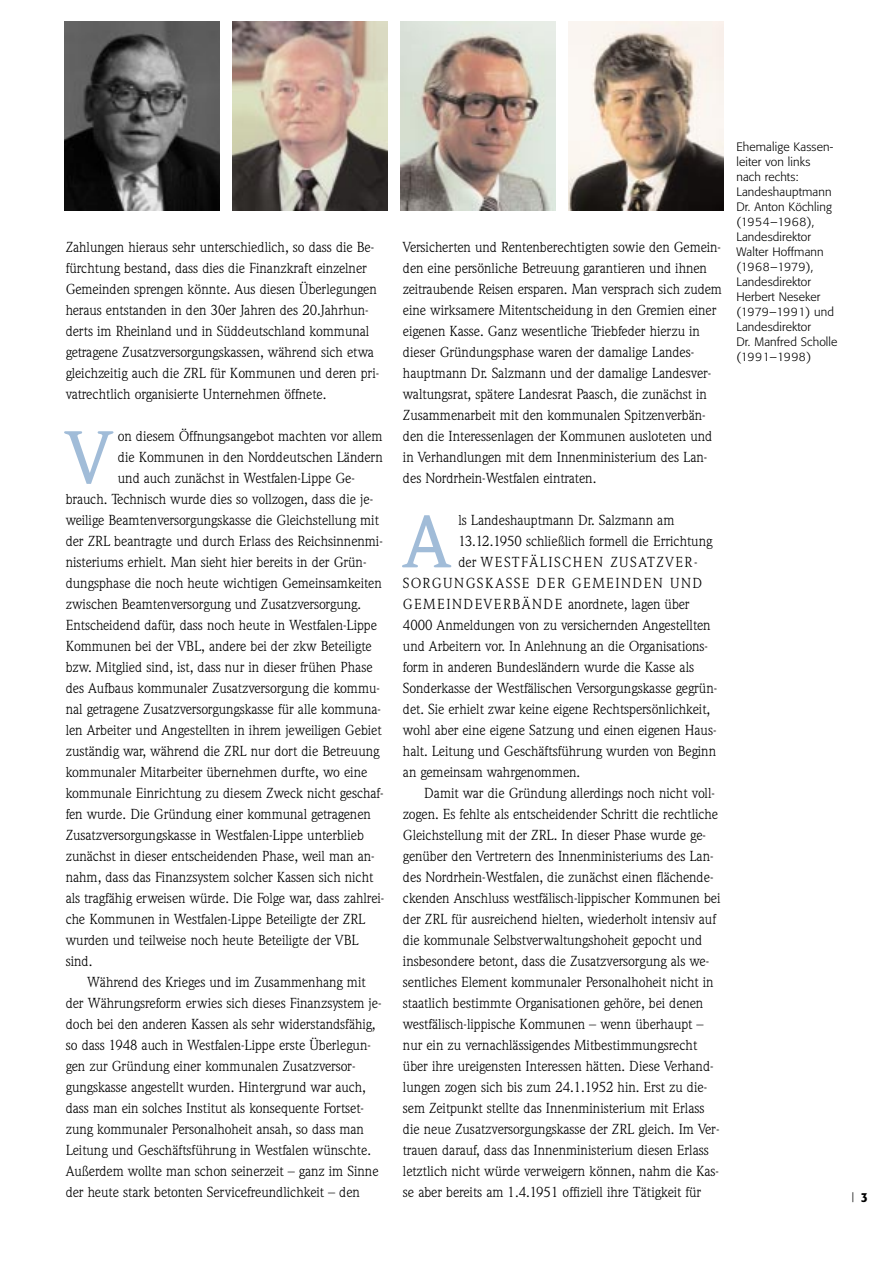
<style>
.page{position:relative;width:893px;height:1263px;background:#fff}
.page>*{position:absolute;margin:0;border:0;box-sizing:border-box;transform-origin:0 0}
.t1{font:500 73.2px "Weidemann";color:#a1bcd8}
.t2{font:14.25px/21px "Weidemann";color:#000}
.t3{font:14.25px "Weidemann";letter-spacing:.105em;color:#000}
.t4{font:14.25px "Weidemann";letter-spacing:.05em;color:#000}
.t5{font:13.5px "Weidemann";color:#000}
.t6{font:300 12px/15px "FO16";letter-spacing:.025em;color:#000}
.s1{font-family:"FO16";font-weight:500;font-stretch:condensed}
</style>
<div class="page">
<img style="left:232px;top:21px;width:155px;height:189px">
<img style="left:64px;top:21px;width:155px;height:189px">
<img style="left:400px;top:21px;width:155px;height:189px">
<img style="left:568px;top:21px;width:155px;height:189px">
<p class="t2" style="left:66px;top:238px;width:315px">Zahlungen hieraus sehr unterschiedlich, so dass die Be&shy;fürchtung bestand, dass dies die Finanzkraft einzelner Gemeinden sprengen könnte. Aus diesen Überlegungen heraus entstanden in den 30er Jahren des 20.Jahrhun&shy;derts im Rheinland und in Süddeutschland kommunal getragene Zusatzversorgungskassen, während sich etwa gleichzeitig auch die ZRL für Kommunen und deren pri&shy;vatrechtlich organisierte Unternehmen öffnete.</p>
<h1 class="t1" style="left:66px;top:431px;width:48px">V</h1>
<p class="t2" style="left:118px;top:427px;width:266px">on diesem Öffnungsangebot machten vor allem</p>
<p class="t2" style="left:118px;top:448px;width:266px">die Kommunen in den Norddeutschen Ländern</p>
<p class="t2" style="left:118px;top:469px;width:238px">und auch zunächst in Westfalen-Lippe Ge-</p>
<p class="t2" style="left:66px;top:490px;width:309px">brauch. Technisch wurde dies so vollzogen, dass die je-</p>
<p class="t2" style="left:66px;top:511px;width:314px">weilige Beamtenversorgungskasse die Gleichstellung mit</p>
<p class="t2" style="left:66px;top:532px;width:318px">der ZRL beantragte und durch Erlass des Reichsinnenmi-</p>
<p class="t2" style="left:66px;top:553px;width:302px">nisteriums erhielt. Man sieht hier bereits in der Grün-</p>
<p class="t2" style="left:66px;top:574px;width:317px">dungsphase die noch heute wichtigen Gemeinsamkeiten</p>
<p class="t2" style="left:66px;top:595px;width:297px">zwischen Beamtenversorgung und Zusatzversorgung.</p>
<p class="t2" style="left:66px;top:616px;width:313px">Entscheidend dafür, dass noch heute in Westfalen-Lippe</p>
<p class="t2" style="left:66px;top:637px;width:308px">Kommunen bei der VBL, andere bei der zkw Beteiligte</p>
<p class="t2" style="left:66px;top:658px;width:308px">bzw. Mitglied sind, ist, dass nur in dieser frühen Phase</p>
<p class="t2" style="left:66px;top:679px;width:316px">des Aufbaus kommunaler Zusatzversorgung die kommu-</p>
<p class="t2" style="left:66px;top:700px;width:317px">nal getragene Zusatzversorgungskasse für alle kommuna-</p>
<p class="t2" style="left:66px;top:721px;width:317px">len Arbeiter und Angestellten in ihrem jeweiligen Gebiet</p>
<p class="t2" style="left:66px;top:742px;width:315px">zuständig war, während die ZRL nur dort die Betreuung</p>
<p class="t2" style="left:66px;top:763px;width:303px">kommunaler Mitarbeiter übernehmen durfte, wo eine</p>
<p class="t2" style="left:66px;top:784px;width:319px">kommunale Einrichtung zu diesem Zweck nicht geschaf-</p>
<p class="t2" style="left:66px;top:805px;width:306px">fen wurde. Die Gründung einer kommunal getragenen</p>
<p class="t2" style="left:66px;top:826px;width:300px">Zusatzversorgungskasse in Westfalen-Lippe unterblieb</p>
<p class="t2" style="left:66px;top:847px;width:310px">zunächst in dieser entscheidenden Phase, weil man an-</p>
<p class="t2" style="left:66px;top:868px;width:309px">nahm, dass das Finanzsystem solcher Kassen sich nicht</p>
<p class="t2" style="left:66px;top:889px;width:320px">als tragfähig erweisen würde. Die Folge war, dass zahlrei-</p>
<p class="t2" style="left:66px;top:910px;width:301px">che Kommunen in Westfalen-Lippe Beteiligte der ZRL</p>
<p class="t2" style="left:66px;top:931px;width:294px">wurden und teilweise noch heute Beteiligte der VBL</p>
<p class="t2" style="left:66px;top:952px;width:28px">sind.</p>
<p class="t2" style="left:87px;top:973px;width:280px">Während des Krieges und im Zusammenhang mit</p>
<p class="t2" style="left:66px;top:994px;width:317px">der Währungsreform erwies sich dieses Finanzsystem je-</p>
<p class="t2" style="left:66px;top:1015px;width:311px">doch bei den anderen Kassen als sehr widerstandsfähig,</p>
<p class="t2" style="left:66px;top:1036px;width:307px">so dass 1948 auch in Westfalen-Lippe erste Überlegun-</p>
<p class="t2" style="left:66px;top:1057px;width:291px">gen zur Gründung einer kommunalen Zusatzversor-</p>
<p class="t2" style="left:66px;top:1078px;width:302px">gungskasse angestellt wurden. Hintergrund war auch,</p>
<p class="t2" style="left:66px;top:1099px;width:300px">dass man ein solches Institut als konsequente Fortset-</p>
<p class="t2" style="left:66px;top:1120px;width:300px">zung kommunaler Personalhoheit ansah, so dass man</p>
<p class="t2" style="left:66px;top:1141px;width:307px">Leitung und Geschäftsführung in Westfalen wünschte.</p>
<p class="t2" style="left:66px;top:1162px;width:314px">Außerdem wollte man schon seinerzeit – ganz im Sinne</p>
<p class="t2" style="left:66px;top:1183px;width:296px">der heute stark betonten Servicefreundlichkeit – den</p>
<p class="t2" style="left:403px;top:238px;width:320px">Versicherten und Rentenberechtigten sowie den Gemein&shy;den eine persönliche Betreuung garantieren und ihnen zeitraubende Reisen ersparen. Man versprach sich zudem eine wirksamere Mitentscheidung in den Gremien einer eigenen Kasse. Ganz wesentliche Triebfeder hierzu in dieser Gründungsphase waren der damalige Landes&shy;hauptmann Dr. Salzmann und der damalige Landesver&shy;waltungsrat, spätere Landesrat Paasch, die zunächst in Zusammenarbeit mit den kommunalen Spitzenverbän&shy;den die Interessenlagen der Kommunen ausloteten und in Verhandlungen mit dem Innenministerium des Lan&shy;des Nordrhein-Westfalen eintraten.</p>
<h1 class="t1" style="left:403px;top:515px;width:49px">A</h1>
<p class="t2" style="left:458px;top:511px;width:217px">ls Landeshauptmann Dr. Salzmann am</p>
<p class="t2" style="left:458px;top:532px;width:255px">13.12.1950 schließlich formell die Errichtung</p>
<p class="t3" style="left:458px;top:557px;width:240px">der WESTFÄLISCHEN ZUSATZVER-</p>
<p class="t3" style="left:403px;top:578px;width:301px">SORGUNGSKASSE DER GEMEINDEN UND</p>
<p class="t4" style="left:403px;top:599px;width:288px">GEMEINDEVERBÄNDE anordnete, lagen über</p>
<p class="t2" style="left:403px;top:616px;width:309px">4000 Anmeldungen von zu versichernden Angestellten</p>
<p class="t2" style="left:403px;top:637px;width:306px">und Arbeitern vor. In Anlehnung an die Organisations-</p>
<p class="t2" style="left:403px;top:658px;width:293px">form in anderen Bundesländern wurde die Kasse als</p>
<p class="t2" style="left:403px;top:679px;width:316px">Sonderkasse der Westfälischen Versorgungskasse gegrün-</p>
<p class="t2" style="left:403px;top:700px;width:309px">det. Sie erhielt zwar keine eigene Rechtspersönlichkeit,</p>
<p class="t2" style="left:403px;top:721px;width:315px">wohl aber eine eigene Satzung und einen eigenen Haus-</p>
<p class="t2" style="left:403px;top:742px;width:314px">halt. Leitung und Geschäftsführung wurden von Beginn</p>
<p class="t2" style="left:403px;top:763px;width:179px">an gemeinsam wahrgenommen.</p>
<p class="t2" style="left:424px;top:784px;width:292px">Damit war die Gründung allerdings noch nicht voll-</p>
<p class="t2" style="left:403px;top:805px;width:316px">zogen. Es fehlte als entscheidender Schritt die rechtliche</p>
<p class="t2" style="left:403px;top:826px;width:304px">Gleichstellung mit der ZRL. In dieser Phase wurde ge-</p>
<p class="t2" style="left:403px;top:847px;width:312px">genüber den Vertretern des Innenministeriums des Lan-</p>
<p class="t2" style="left:403px;top:868px;width:312px">des Nordrhein-Westfalen, die zunächst einen flächende-</p>
<p class="t2" style="left:403px;top:889px;width:319px">ckenden Anschluss westfälisch-lippischer Kommunen bei</p>
<p class="t2" style="left:403px;top:910px;width:314px">der ZRL für ausreichend hielten, wiederholt intensiv auf</p>
<p class="t2" style="left:403px;top:931px;width:301px">die kommunale Selbstverwaltungshoheit gepocht und</p>
<p class="t2" style="left:403px;top:952px;width:308px">insbesondere betont, dass die Zusatzversorgung als we-</p>
<p class="t2" style="left:403px;top:973px;width:312px">sentliches Element kommunaler Personalhoheit nicht in</p>
<p class="t2" style="left:403px;top:994px;width:302px">staatlich bestimmte Organisationen gehöre, bei denen</p>
<p class="t2" style="left:403px;top:1015px;width:302px">westfälisch-lippische Kommunen – wenn überhaupt –</p>
<p class="t2" style="left:403px;top:1036px;width:296px">nur ein zu vernachlässigendes Mitbestimmungsrecht</p>
<p class="t2" style="left:403px;top:1057px;width:312px">über ihre ureigensten Interessen hätten. Diese Verhand-</p>
<p class="t2" style="left:403px;top:1078px;width:306px">lungen zogen sich bis zum 24.1.1952 hin. Erst zu die-</p>
<p class="t2" style="left:403px;top:1099px;width:303px">sem Zeitpunkt stellte das Innenministerium mit Erlass</p>
<p class="t2" style="left:403px;top:1120px;width:318px">die neue Zusatzversorgungskasse der ZRL gleich. Im Ver-</p>
<p class="t2" style="left:403px;top:1141px;width:307px">trauen darauf, dass das Innenministerium diesen Erlass</p>
<p class="t2" style="left:403px;top:1162px;width:317px">letztlich nicht würde verweigern können, nahm die Kas-</p>
<p class="t2" style="left:403px;top:1183px;width:300px">se aber bereits am 1.4.1951 offiziell ihre Tätigkeit für</p>
<p class="t6" style="left:736px;top:140px;width:102px">Ehemalige Kassen&shy;leiter von links nach rechts:<br>Landeshauptmann<br>Dr. Anton Köchling (1954–1968),<br>Landesdirektor<br>Walter Hoffmann (1968–1979),<br>Landesdirektor<br>Herbert Neseker (1979–1991) und<br>Landesdirektor<br>Dr. Manfred Scholle (1991–1998)</p>
<p class="t5" style="left:851px;top:1192px;width:17px">| <span class="s1">3</span></p>
</div>
